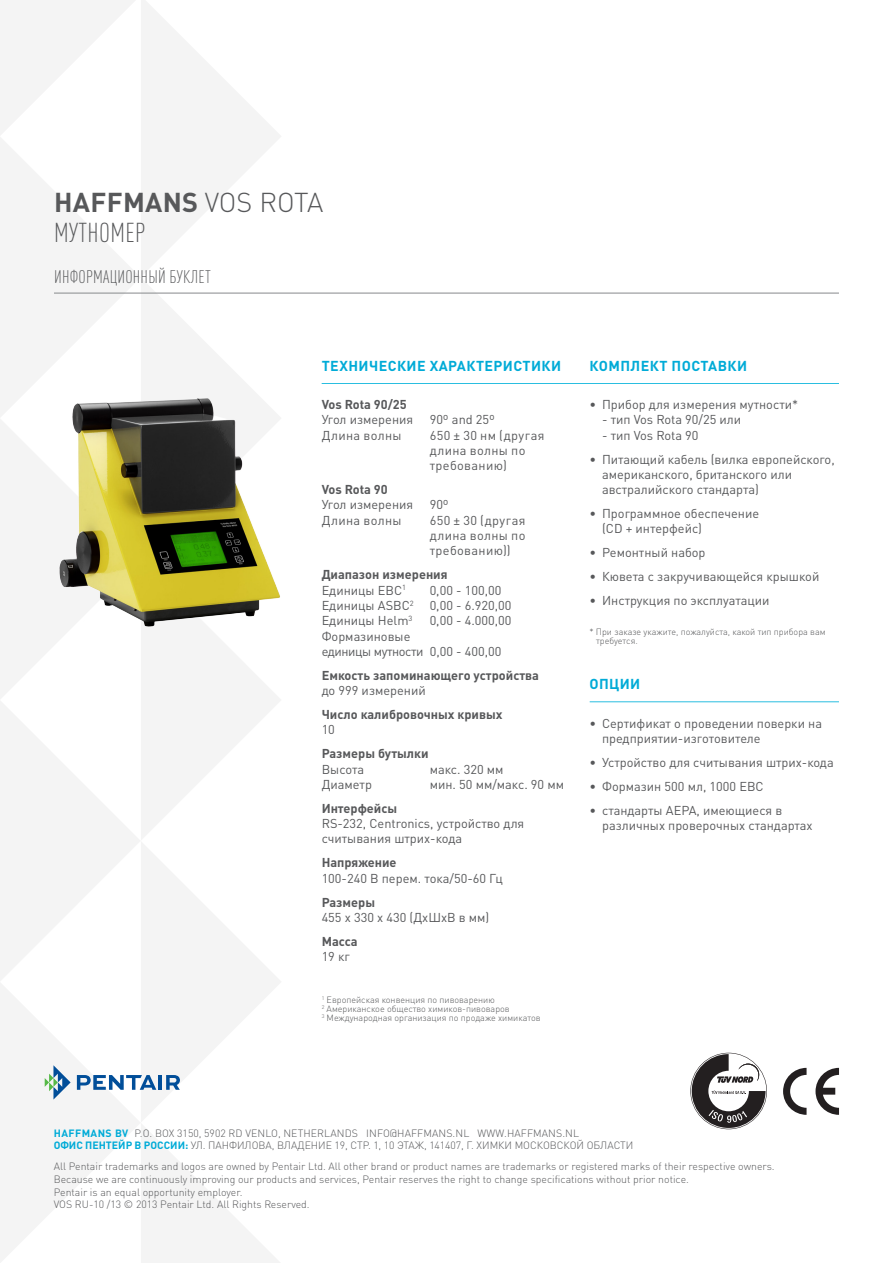
<style>
.page{position:relative;width:893px;height:1263px;background:#fff}
.page>*{position:absolute;margin:0;border:0;box-sizing:border-box;transform-origin:0 0}
.BrandedProductLine_T{font:700 27px "DIN Pro";letter-spacing:.01em;color:#57585a}
.C_Descriptor_Title{font:300 condensed 27px "DIN Pro";letter-spacing:.01em;color:#57585a}
.C_TitleSection{font:300 condensed 18px "DIN Pro";letter-spacing:.01em;color:#57585a}
.C_SubTitleBodyCopy{font:700 14.25px "DIN Pro";letter-spacing:.03em;color:#00abd7}
.C_BodyCopy{font:12.75px/15.3px "DIN Pro";color:#57585a}
.C_BodyCopy-2{font:700 12.75px/15.3px "DIN Pro";color:#57585a}
.C_BodyCopy-3{font:12.75px/15.3px "DIN Pro";letter-spacing:.025em;color:#57585a}
.B_LegalLine{font:300 10.5px "DIN Pro";color:#57585a}
.B_Signature_SolPlatf{font:300 10.5px/12.8px "DIN Pro";color:#57585a}
.C_BodyCopy-4{font:300 9px/9px "DIN Pro";color:#57585a}
.s1{font-weight:300}
.s2{font-weight:700}
.s3{font-weight:400}
.s4{font-weight:700;color:#00abd7}
</style>
<div class="page">
<svg style="left:0;top:0;width:280px;height:136px"></svg>
<svg style="left:0;top:136px;width:282px;height:191px"></svg>
<svg style="left:0;top:700px;width:281px;height:282px"></svg>
<svg style="left:0;top:982px;width:280px;height:281px"></svg>
<svg style="left:45px;top:1065px;width:26px;height:34px"></svg>
<svg style="left:77px;top:1075px;width:79px;height:15px"></svg>
<hr style="left:159px;top:1075px;width:3px;height:15px;background:#014e99">
<svg style="left:166px;top:1075px;width:14px;height:15px"></svg>
<svg style="left:783px;top:1068px;width:23px;height:47px"></svg>
<svg style="left:815px;top:1068px;width:24px;height:47px"></svg>
<svg style="left:690px;top:1053px;width:77px;height:76px"></svg>
<hr style="left:322px;top:383px;width:517px;height:1px;background:#2abee0">
<hr style="left:54px;top:293px;width:785px;height:1px;background:#87898c">
<img style="left:0;top:327px;width:322px;height:369px">
<hr style="left:590px;top:701px;width:249px;height:1px;background:#2abee0">
<p class="BrandedProductLine_T" style="left:54px;top:180px;width:271px">HAFFMANS <span class="s1">VOS ROTA</span></p>
<p class="C_Descriptor_Title" style="left:54px;top:214px;width:93px">МУТНОМЕР</p>
<p class="C_TitleSection" style="left:54px;top:264px;width:158px">ИНФОРМАЦИОННЫЙ БУКЛЕТ</p>
<p class="C_SubTitleBodyCopy" style="left:322px;top:354px;width:241px">ТЕХНИЧЕСКИЕ ХАРАКТЕРИСТИКИ</p>
<p class="C_SubTitleBodyCopy" style="left:589px;top:354px;width:159px">КОМПЛЕКТ ПОСТАВКИ</p>
<p class="C_BodyCopy" style="left:322px;top:395px;width:93px"><span class="s2">Vos Rota 90/25<br></span>Угол измерения</p>
<p class="C_BodyCopy" style="left:430px;top:411px;width:67px">90º and 25º</p>
<p class="C_BodyCopy-3" style="left:322px;top:426px;width:82px">Длина волны</p>
<p class="C_BodyCopy-3" style="left:430px;top:426px;width:116px">650 ± 30 нм (другая длина волны по требованию)</p>
<p class="C_BodyCopy" style="left:322px;top:481px;width:93px"><span class="s2">Vos Rota 90<br></span>Угол измерения</p>
<p class="C_BodyCopy" style="left:430px;top:496px;width:21px">90º</p>
<p class="C_BodyCopy-3" style="left:322px;top:511px;width:82px">Длина волны</p>
<p class="C_BodyCopy" style="left:430px;top:511px;width:97px;text-align:justify">650 ± 30 (другая длина волны по требованию))</p>
<p class="C_BodyCopy-2" style="left:322px;top:565px;width:127px">Диапазон измерения<br><span class="s3">Единицы EBC</span><sup>1</sup></p>
<p class="C_BodyCopy" style="left:322px;top:581px;width:191px;text-indent:108px">0,00 - 100,00<br>Единицы ASBC<sup>2</sup> 0,00 - 6.920,00<br>Единицы Helm<sup>3</sup></p>
<p class="C_BodyCopy" style="left:430px;top:612px;width:83px">0,00 - 4.000,00</p>
<p class="C_BodyCopy" style="left:322px;top:627px;width:181px">Формазиновые<br>единицы мутности 0,00 - 400,00</p>
<p class="C_BodyCopy-2" style="left:322px;top:666px;width:219px">Емкость запоминающего устройства <span class="s3">до 999 измерений</span></p>
<p class="C_BodyCopy-2" style="left:322px;top:705px;width:182px">Число калибровочных кривых<br><span class="s3">10</span></p>
<p class="C_BodyCopy-2" style="left:322px;top:744px;width:108px">Размеры бутылки<br><span class="s3">Высота</span></p>
<p class="C_BodyCopy" style="left:430px;top:760px;width:75px">макс. 320 мм</p>
<p class="C_BodyCopy" style="left:322px;top:775px;width:52px">Диаметр</p>
<p class="C_BodyCopy" style="left:430px;top:775px;width:136px">мин. 50 мм/макс. 90 мм</p>
<p class="C_BodyCopy" style="left:322px;top:799px;width:204px"><span class="s2">Интерфейсы<br></span>RS-232, Centronics, устройство для считывания штрих-кода</p>
<p class="C_BodyCopy" style="left:322px;top:854px;width:183px"><span class="s2">Напряжение<br></span>100-240 В перем. тока/50-60 Гц</p>
<p class="C_BodyCopy" style="left:322px;top:893px;width:169px"><span class="s2">Размеры<br></span>455 x 330 x 430 (ДxШxВ в мм)</p>
<p class="C_BodyCopy-2" style="left:322px;top:932px;width:38px">Масса<br><span class="s3">19 кг</span></p>
<p class="C_BodyCopy-4" style="left:322px;top:994px;width:220px"><sup>1</sup> Европейская конвенция по пивоварению<br><sup>2</sup> Американское общество химиков-пивоваров<br><sup>3</sup> Международная организация по продаже химикатов</p>
<p class="C_BodyCopy" style="left:589px;top:395px;width:210px">• Прибор для измерения мутности*</p>
<p class="C_BodyCopy" style="left:602px;top:411px;width:141px">- тип Vos Rota 90/25 или</p>
<p class="C_BodyCopy" style="left:602px;top:426px;width:98px">- тип Vos Rota 90</p>
<p class="C_BodyCopy" style="left:602px;top:450px;width:234px;text-indent:-13px">• Питающий кабель (вилка европейского, американского, британского или австралийского стандарта)</p>
<p class="C_BodyCopy" style="left:602px;top:505px;width:159px;text-indent:-13px">• Программное обеспечение (CD + интерфейс)</p>
<p class="C_BodyCopy" style="left:589px;top:544px;width:118px">• Ремонтный набор</p>
<p class="C_BodyCopy" style="left:589px;top:568px;width:232px">• Кювета с закручивающейся крышкой</p>
<p class="C_BodyCopy" style="left:589px;top:592px;width:182px">• Инструкция по эксплуатации</p>
<p class="C_BodyCopy-4" style="left:596px;top:626px;width:231px;text-indent:-7px">* При заказе укажите, пожалуйста, какой тип прибора вам требуется.</p>
<p class="C_SubTitleBodyCopy" style="left:589px;top:672px;width:52px">ОПЦИИ</p>
<p class="C_BodyCopy" style="left:602px;top:714px;width:221px;text-indent:-13px">• Сертификат о проведении поверки на предприятии-изготовителе</p>
<p class="C_BodyCopy" style="left:589px;top:753px;width:246px">• Устройство для считывания штрих-кода</p>
<p class="C_BodyCopy" style="left:589px;top:777px;width:176px">• Формазин 500 мл, 1000 EBC</p>
<p class="C_BodyCopy" style="left:602px;top:801px;width:212px;text-indent:-13px">• стандарты AEPA, имеющиеся в различных проверочных стандартах</p>
<p class="B_Signature_SolPlatf" style="left:54px;top:1125px;width:581px"><span class="s4">HAFFMANS BV</span> P.O. BOX 3150, 5902 RD VENLO, NETHERLANDS INFO@HAFFMANS.NL WWW.HAFFMANS.NL<br><span class="s4">ОФИС ПЕНТЕЙР В РОССИИ:</span> УЛ. ПАНФИЛОВА, ВЛАДЕНИЕ 19, СТР. 1, 10 ЭТАЖ, 141407, Г. ХИМКИ МОСКОВСКОЙ ОБЛАСТИ</p>
<p class="B_LegalLine" style="left:54px;top:1158px;width:722px">All Pentair trademarks and logos are owned by Pentair Ltd. All other brand or product names are trademarks or registered marks of their respective owners.</p>
<p class="B_LegalLine" style="left:54px;top:1171px;width:637px">Because we are continuously improving our products and services, Pentair reserves the right to change specifications without prior notice.</p>
<p class="B_LegalLine" style="left:54px;top:1184px;width:190px">Pentair is an equal opportunity employer.</p>
<p class="B_LegalLine" style="left:54px;top:1196px;width:258px">VOS RU-10 /13 © 2013 Pentair Ltd. All Rights Reserved.</p>
</div>
